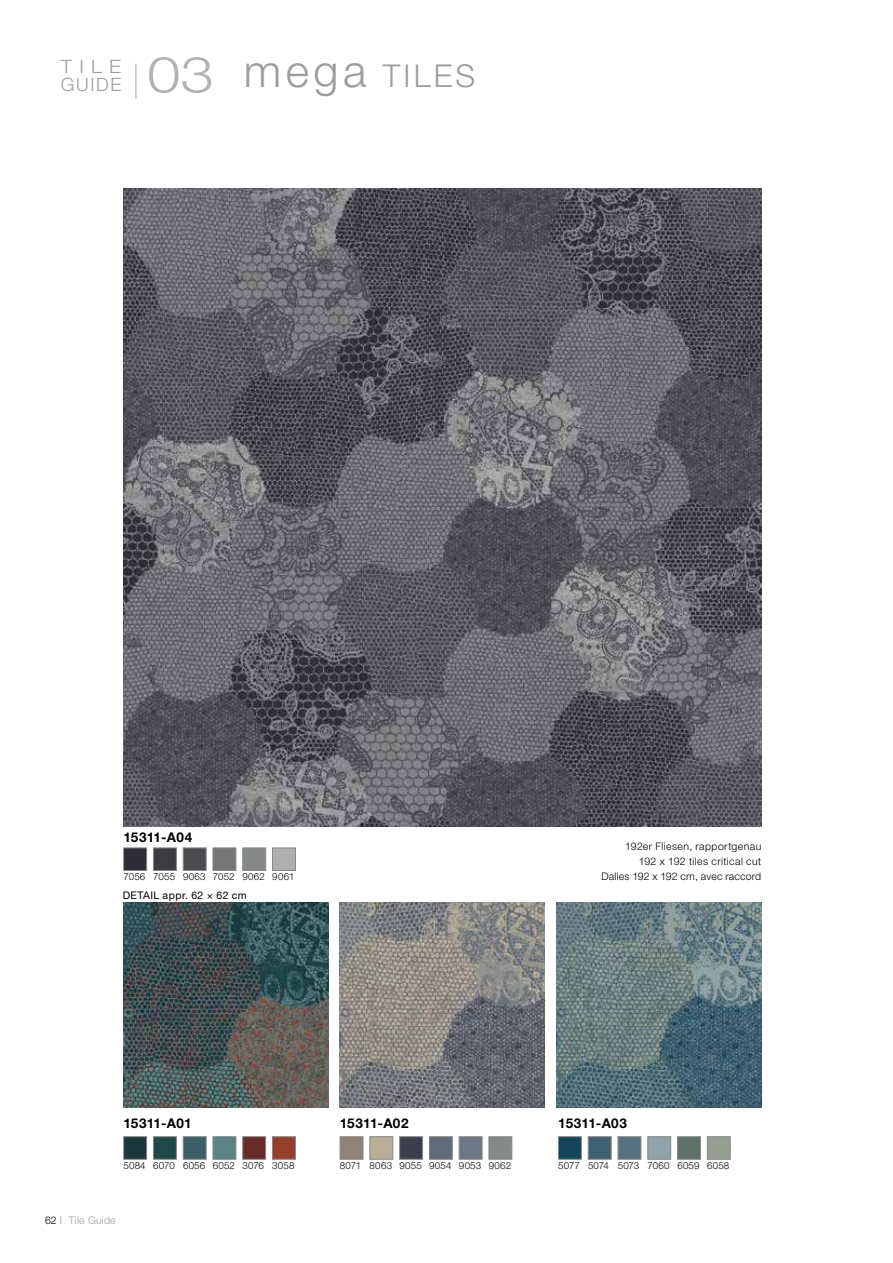
<style>
.page{position:relative;width:893px;height:1263px;background:#fff}
.page>*{position:absolute;margin:0;border:0;box-sizing:border-box;transform-origin:0 0}
.t1{font:300 31.5px "Helvetica Neue LT Pro";letter-spacing:.1em;color:#9d9d9c}
.t2{font:300 18.45px/18.5px "Helvetica Neue LT Pro";letter-spacing:.09em;color:#9d9d9c;scale:1.1 1}
.t3{font:700 13.5px "Helvetica Neue LT Pro";letter-spacing:.015em;color:#000}
.t4{font:300 10.5px/15px "Helvetica Neue LT Pro";letter-spacing:.03em;color:#000;text-align:right}
.t5{font:10.5px "Helvetica Neue LT Pro";letter-spacing:.04em;color:#000}
.t6{font:300 10.5px "Helvetica Neue LT Pro";letter-spacing:.02em;color:#9d9d9c}
.t7{font:300 9.75px "Helvetica Neue LT Pro";letter-spacing:.02em;color:#000}
.s1{font-size:49.95px;color:#b3b2b2}
.s2{font-size:45px}
.s3{color:#000}
</style>
<div class="page">
<hr style="left:136px;top:64px;width:1px;height:34px;background:#9d9d9c">
<img style="left:123px;top:903px;width:205px;height:205px">
<img style="left:340px;top:903px;width:205px;height:205px">
<img style="left:556px;top:903px;width:205px;height:205px">
<img style="left:123px;top:189px;width:638px;height:637px">
<div style="left:340px;top:1136px;width:23px;height:23px;background:#91837a;border:1px solid #878787"></div>
<div style="left:558px;top:1136px;width:24px;height:23px;background:#16445a;border:1px solid #878787"></div>
<div style="left:123px;top:1136px;width:24px;height:23px;background:#1d363d;border:1px solid #878787"></div>
<div style="left:123px;top:848px;width:24px;height:23px;background:#2e2c34;border:1px solid #878787"></div>
<div style="left:459px;top:1136px;width:23px;height:23px;background:#6a7887;border:1px solid #878787"></div>
<div style="left:677px;top:1136px;width:24px;height:23px;background:#5e7167;border:1px solid #878787"></div>
<div style="left:243px;top:1136px;width:23px;height:23px;background:#682b2a;border:1px solid #878787"></div>
<div style="left:243px;top:848px;width:23px;height:23px;background:#86898a"></div>
<div style="left:399px;top:1136px;width:24px;height:23px;background:#3b3f4d;border:1px solid #878787"></div>
<div style="left:618px;top:1136px;width:23px;height:23px;background:#587181;border:1px solid #878787"></div>
<div style="left:183px;top:1136px;width:23px;height:23px;background:#3b5e67;border:1px solid #878787"></div>
<div style="left:183px;top:848px;width:23px;height:23px;background:#4b4a4f;border:1px solid #878787"></div>
<div style="left:370px;top:1136px;width:23px;height:23px;background:#bbae98;border:1px solid #878787"></div>
<div style="left:588px;top:1136px;width:23px;height:23px;background:#3e6172;border:1px solid #878787"></div>
<div style="left:153px;top:1136px;width:24px;height:23px;background:#1f4949;border:1px solid #878787"></div>
<div style="left:153px;top:848px;width:24px;height:23px;background:#3c3b3f;border:1px solid #878787"></div>
<div style="left:489px;top:1136px;width:23px;height:23px;background:#86898a;border:1px solid #878787"></div>
<div style="left:707px;top:1136px;width:23px;height:23px;background:#959f92;border:1px solid #878787"></div>
<div style="left:272px;top:1136px;width:24px;height:23px;background:#963e2e;border:1px solid #878787"></div>
<div style="left:272px;top:848px;width:24px;height:23px;background:#afafb0;border:1px solid #878787"></div>
<div style="left:429px;top:1136px;width:24px;height:23px;background:#606b7a;border:1px solid #878787"></div>
<div style="left:648px;top:1136px;width:23px;height:23px;background:#90a2aa;border:1px solid #878787"></div>
<div style="left:213px;top:1136px;width:23px;height:23px;background:#5d8484;border:1px solid #878787"></div>
<div style="left:213px;top:848px;width:23px;height:23px;background:#767577;border:1px solid #878787"></div>
<h2 class="t2" style="left:61px;top:57px;width:56px">TILE<br>GUIDE</h2>
<h1 class="t1" style="left:147px;top:57px;width:330px"><span class="s1">03</span> <span class="s2">mega</span> TILES</h1>
<h3 class="t3" style="left:123px;top:829px;width:70px">15311-A04</h3>
<p class="t7" style="left:213px;top:871px;width:23px">7052</p>
<p class="t5" style="left:123px;top:888px;width:126px">DETAIL appr. 62 × 62 cm</p>
<p class="t7" style="left:123px;top:871px;width:23px">7056</p>
<p class="t7" style="left:153px;top:871px;width:23px">7055</p>
<p class="t7" style="left:183px;top:871px;width:24px">9063</p>
<p class="t7" style="left:243px;top:871px;width:24px">9062</p>
<p class="t7" style="left:272px;top:871px;width:24px">9061</p>
<p class="t4" style="left:602px;top:838px;width:161px">192er Fliesen, rapportgenau<br>192 x 192 tiles critical cut<br>Dalles 192 x 192 cm, avec raccord</p>
<h3 class="t3" style="left:123px;top:1115px;width:70px">15311-A01</h3>
<h3 class="t3" style="left:340px;top:1115px;width:70px">15311-A02</h3>
<h3 class="t3" style="left:558px;top:1115px;width:70px">15311-A03</h3>
<p class="t7" style="left:123px;top:1160px;width:24px">5084</p>
<p class="t7" style="left:340px;top:1160px;width:23px">8071</p>
<p class="t7" style="left:558px;top:1160px;width:23px">5077</p>
<p class="t7" style="left:153px;top:1160px;width:23px">6070</p>
<p class="t7" style="left:370px;top:1160px;width:24px">8063</p>
<p class="t7" style="left:588px;top:1160px;width:22px">5074</p>
<p class="t7" style="left:183px;top:1160px;width:24px">6056</p>
<p class="t7" style="left:399px;top:1160px;width:24px">9055</p>
<p class="t7" style="left:618px;top:1160px;width:23px">5073</p>
<p class="t7" style="left:213px;top:1160px;width:24px">6052</p>
<p class="t7" style="left:429px;top:1160px;width:24px">9054</p>
<p class="t7" style="left:648px;top:1160px;width:24px">7060</p>
<p class="t7" style="left:243px;top:1160px;width:23px">3076</p>
<p class="t7" style="left:459px;top:1160px;width:24px">9053</p>
<p class="t7" style="left:677px;top:1160px;width:24px">6059</p>
<p class="t7" style="left:272px;top:1160px;width:24px">3058</p>
<p class="t7" style="left:489px;top:1160px;width:24px">9062</p>
<p class="t7" style="left:707px;top:1160px;width:24px">6058</p>
<p class="t6" style="left:45px;top:1214px;width:72px"><span class="s3">62</span> I Tile Guide</p>
</div>
